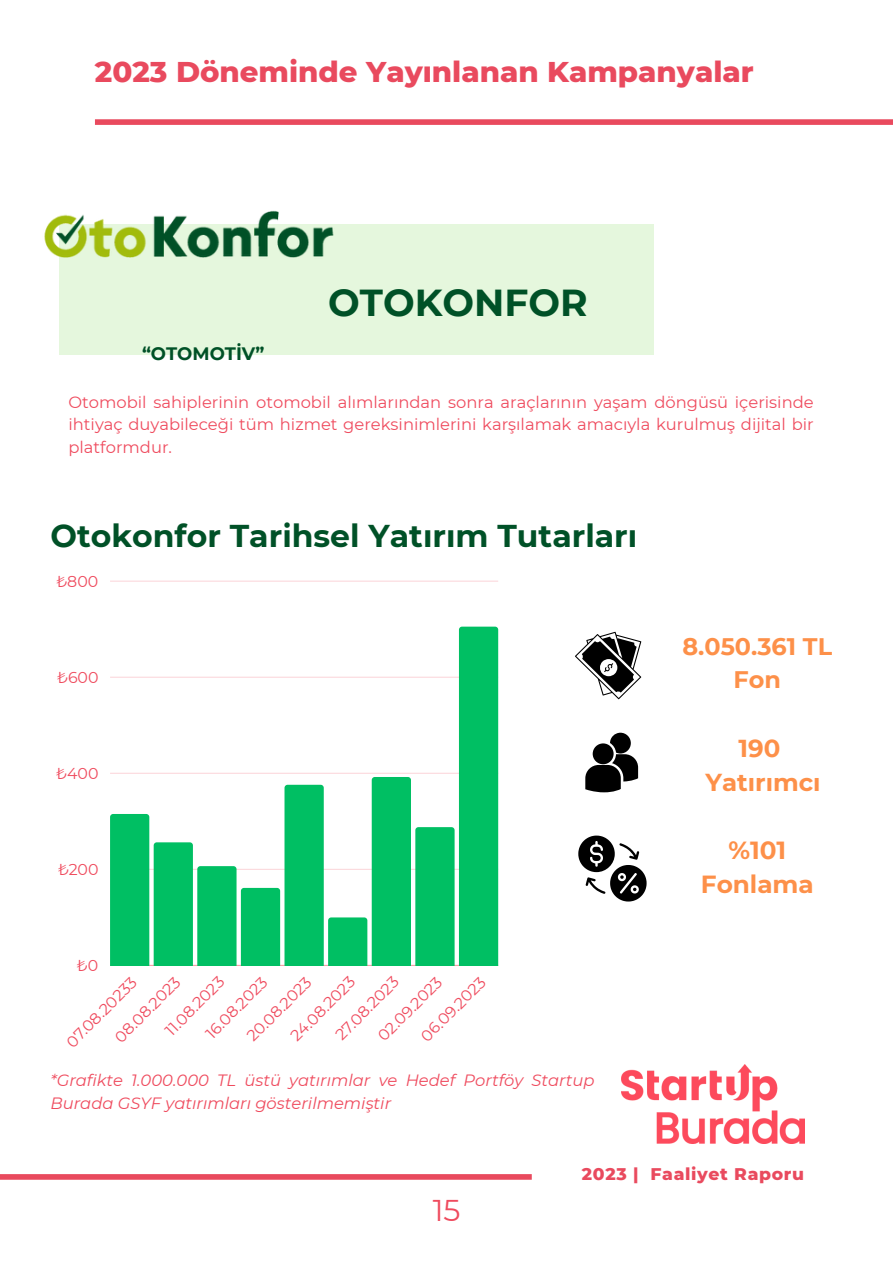
<style>
.page{position:relative;width:893px;height:1264px;background:#fff}
.page>*{position:absolute;margin:0;border:0;box-sizing:border-box;transform-origin:0 0}
.t1{font:700 37.5px "Montserrat";color:#005127}
.t2{font:700 31.5px "Montserrat";color:#005127}
.t3{font:30px "Montserrat";color:#ef4b5e}
.t4{font:800 29.1px "Montserrat";color:#e94a5e}
.t5{font:700 24.75px "Montserrat";color:#fd9049}
.t6{font:700 24.45px "Montserrat";color:#fd9049}
.t7{font:700 23.85px/33px "Montserrat";color:#fd9049;text-align:center}
.t8{font:700 18px "Montserrat";color:#005127}
.t9{font:800 17.25px "Montserrat";letter-spacing:.04em;color:#e94a5e}
.t10{font:16.35px/22.5px "Montserrat";color:#ef4b5e;text-align:justify}
.t11{font:italic 16.35px/22.5px "Montserrat";color:#ef4b5e}
.t12{font:15.75px "Montserrat";color:#ef4b5e}
</style>
<div class="page">
<img style="left:622px;top:1064px;width:182px;height:79px">
<div style="left:0;top:1174px;width:531px;height:5px;background:#e94a5e"></div>
<div style="left:59px;top:224px;width:594px;height:131px;background:#e5f7dd"></div>
<img style="left:44px;top:210px;width:290px;height:48px">
<hr style="left:110px;top:581px;width:388px;height:1px;background:#ef4b5e">
<hr style="left:110px;top:965px;width:388px;height:1px;background:#ef4b5e">
<svg style="left:110px;top:626px;width:388px;height:339px"></svg>
<svg style="left:575px;top:631px;width:66px;height:68px"></svg>
<svg style="left:585px;top:732px;width:53px;height:60px"></svg>
<svg style="left:578px;top:835px;width:68px;height:66px"></svg>
<div style="left:95px;top:119px;width:797px;height:6px;background:#e94a5e"></div>
<p class="t4" style="left:95px;top:54px;width:660px">2023 Döneminde Yayınlanan Kampanyalar</p>
<p class="t1" style="left:328px;top:280px;width:261px">OTOKONFOR</p>
<p class="t8" style="left:142px;top:342px;width:124px">“OTOMOTİV”</p>
<p class="t10" style="left:68px;top:391px;width:746px">Otomobi l sahi pleri ni n otomobi l alımlarından sonra araçlarının yaşam döngüsü içerisi nde i htiyaç duyabi leceği tüm hizmet gereksi ni mleri ni karşılamak amacıyla kurulmuş dijital bi r platformdur.</p>
<p class="t2" style="left:50px;top:516px;width:588px">Otokonfor Tarihsel Yatırım Tutarları</p>
<p class="t12" style="left:56px;top:571px;width:43px">₺800</p>
<p class="t12" style="left:57px;top:667px;width:43px">₺600</p>
<p class="t12" style="left:56px;top:763px;width:44px">₺400</p>
<p class="t12" style="left:58px;top:859px;width:42px">₺200</p>
<p class="t12" style="left:77px;top:955px;width:23px">₺0</p>
<p class="t12" style="left:286px;top:1031px;width:85px;rotate:-45deg">24.08.2023</p>
<p class="t12" style="left:331px;top:1030px;width:83px;rotate:-45deg">27.08.2023</p>
<p class="t12" style="left:161px;top:1026px;width:77px;rotate:-45deg">1 .08.2023</p>
<p class="t12" style="left:243px;top:1031px;width:85px;rotate:-45deg">20.08.2023</p>
<p class="t12" style="left:374px;top:1031px;width:85px;rotate:-45deg">02.09.2023</p>
<p class="t12" style="left:62px;top:1037px;width:94px;rotate:-45deg">07.08.20233</p>
<p class="t12" style="left:111px;top:1032px;width:87px;rotate:-45deg">08.08.2023</p>
<p class="t12" style="left:417px;top:1032px;width:85px;rotate:-45deg">06.09.2023</p>
<p class="t12" style="left:201px;top:1029px;width:81px;rotate:-45deg">16.08.2023</p>
<p class="t11" style="left:50px;top:1069px;width:545px">*Grafikte 1.000.000 TL üstü yatırımlar ve Hedef Portföy Startup<br>Burada GSYF yatırımları gösterilmemiştir</p>
<p class="t7" style="left:682px;top:630px;width:151px">8.050.361 TL<br>Fon</p>
<p class="t6" style="left:738px;top:733px;width:43px">190</p>
<p class="t6" style="left:705px;top:767px;width:117px">Yatırımcı</p>
<p class="t5" style="left:728px;top:834px;width:59px">%101</p>
<p class="t5" style="left:700px;top:869px;width:114px">Fonlama</p>
<p class="t3" style="left:433px;top:1192px;width:29px">15</p>
<p class="t9" style="left:582px;top:1163px;width:223px">2023 | Faaliyet Raporu</p>
</div>
